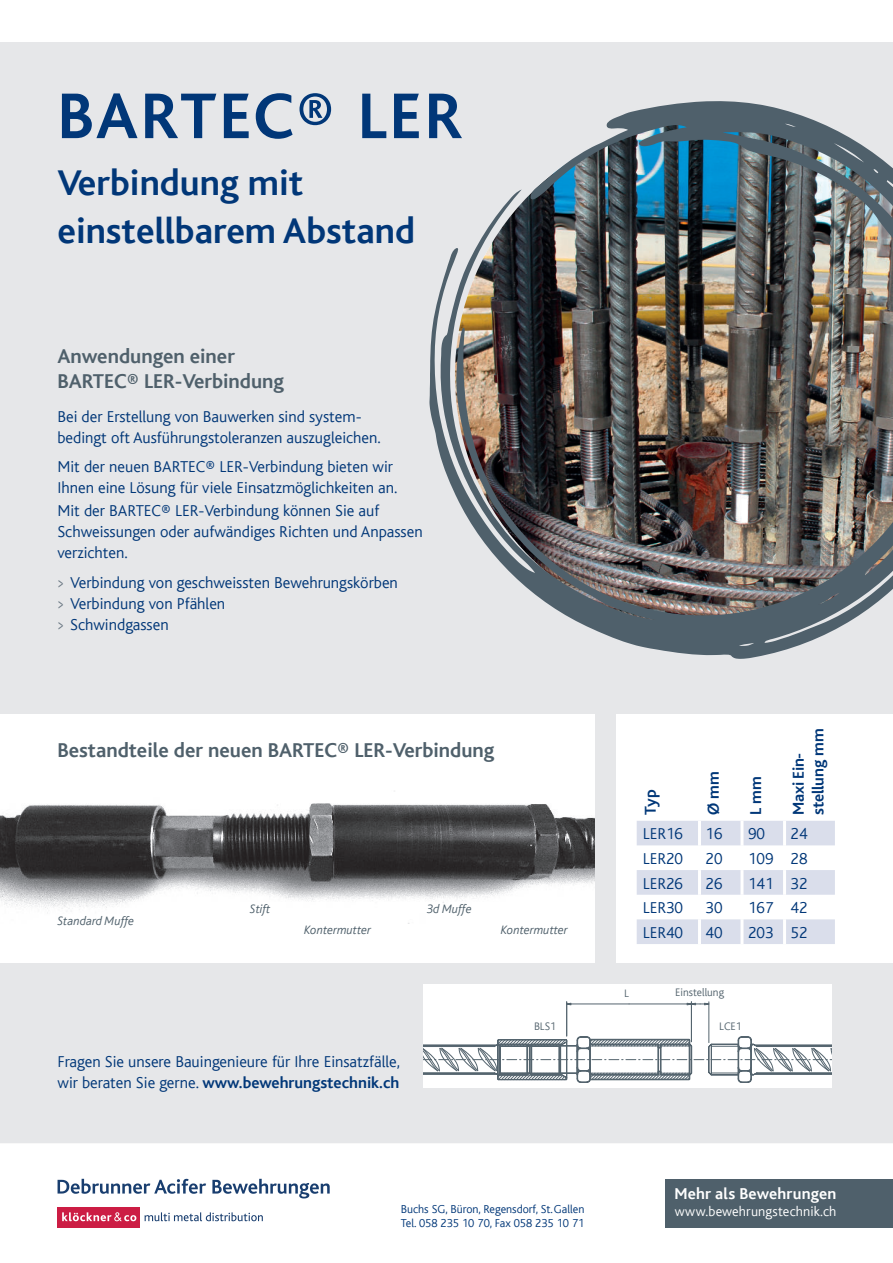
<style>
.page{position:relative;width:893px;height:1263px;background:#fff}
.page>*{position:absolute;margin:0;border:0;box-sizing:border-box;transform-origin:0 0}
.t1{font:700 67.5px "Kl Bliss";letter-spacing:.04em;color:#013778}
.t2{font:700 37.5px/48px "Kl Bliss";color:#013778}
.t3{font:700 21px/25.5px "Kl Bliss";color:#4f606b}
.t4{font:300 16.5px/21px "Kl Bliss";color:#013778}
.t5{font:700 16.5px/19.8px "Kl Bliss";letter-spacing:-.02em;color:#013778}
.t6{font:700 16.5px "Kl Bliss";letter-spacing:.015em;color:#fff}
.t7{font:300 14.25px "Kl Bliss";letter-spacing:.01em;color:#fff}
.t8{font:italic 300 12.75px "Kl Bliss";color:#4f606b}
.t9{font:300 12px "Kl Bliss";color:#013778}
.t10{font:300 11.4px "Kl Bliss";color:#54646e}
.s1{color:#6a7883}
.s2{font-weight:700}
</style>
<div class="page">
<div style="left:0;top:43px;width:893px;height:1113px;background:#e6e7e9"></div>
<div style="left:0;top:714px;width:594px;height:249px;background:#fff"></div>
<img style="left:0;top:791px;width:594px;height:122px">
<div style="left:617px;top:714px;width:276px;height:249px;background:#fff"></div>
<div style="left:423px;top:984px;width:409px;height:104px;background:#fff"></div>
<svg style="left:423px;top:1036px;width:409px;height:47px"></svg>
<div style="left:531px;top:1044px;width:1px;height:31px;border:1px solid #54646e"></div>
<hr style="left:530px;top:1046px;width:30px;height:1px;background:#54646e">
<hr style="left:530px;top:1073px;width:30px;height:1px;background:#54646e">
<hr style="left:566px;top:1002px;width:1px;height:34px;background:#54646e">
<hr style="left:567px;top:1004px;width:62px;height:1px;background:#54646e">
<hr style="left:629px;top:1004px;width:62px;height:1px;background:#54646e">
<hr style="left:691px;top:1002px;width:1px;height:40px;background:#54646e">
<hr style="left:709px;top:1002px;width:1px;height:41px;background:#54646e">
<svg style="left:687px;top:1003px;width:22px;height:2px"></svg>
<img style="left:429px;top:101px;width:464px;height:558px">
<svg style="left:637px;top:821px;width:198px;height:123px"></svg>
<hr style="left:698px;top:821px;width:3px;height:24px;background:#fff">
<hr style="left:740px;top:821px;width:3px;height:24px;background:#fff">
<hr style="left:783px;top:821px;width:3px;height:24px;background:#fff">
<hr style="left:698px;top:845px;width:3px;height:25px;background:#fff">
<hr style="left:740px;top:845px;width:3px;height:25px;background:#fff">
<hr style="left:783px;top:845px;width:3px;height:25px;background:#fff">
<hr style="left:698px;top:870px;width:3px;height:25px;background:#fff">
<hr style="left:740px;top:870px;width:3px;height:25px;background:#fff">
<hr style="left:783px;top:870px;width:3px;height:25px;background:#fff">
<hr style="left:698px;top:895px;width:3px;height:24px;background:#fff">
<hr style="left:740px;top:895px;width:3px;height:24px;background:#fff">
<hr style="left:783px;top:895px;width:3px;height:24px;background:#fff">
<hr style="left:698px;top:919px;width:3px;height:25px;background:#fff">
<hr style="left:740px;top:919px;width:3px;height:25px;background:#fff">
<hr style="left:783px;top:919px;width:3px;height:25px;background:#fff">
<svg style="left:0;top:1143px;width:893px;height:85px"></svg>
<div style="left:58px;top:1207px;width:82px;height:20px;background:#cc1d44"></div>
<svg style="left:62px;top:1212px;width:74px;height:9px"></svg>
<svg style="left:145px;top:1212px;width:118px;height:9px"></svg>
<svg style="left:58px;top:1179px;width:148px;height:15px"></svg>
<svg style="left:212px;top:1179px;width:118px;height:19px"></svg>
<div style="left:665px;top:1179px;width:228px;height:48px;background:#4f606b"></div>
<h1 class="t1" style="left:57px;top:90px;width:407px">BARTEC® LER</h1>
<h2 class="t2" style="left:57px;top:162px;width:359px">Verbindung mit einstellbarem Abstand</h2>
<p class="t3" style="left:57px;top:345px;width:228px">Anwendungen einer<br>BARTEC® LER-Verbindung</p>
<p class="t4" style="left:57px;top:407px;width:325px">Bei der Erstellung von Bauwerken sind system&shy;bedingt oft Ausführungs toleranzen auszugleichen.</p>
<p class="t4" style="left:57px;top:458px;width:342px">Mit der neuen BARTEC® LER-Verbindung bieten wir<br>Ihnen eine Lösung für viele Einsatzmöglichkeiten an.</p>
<p class="t4" style="left:57px;top:502px;width:367px">Mit der BARTEC® LER-Verbindung können Sie auf<br>Schweissungen oder aufwändiges Richten und Anpassen verzichten.</p>
<p class="t4" style="left:57px;top:574px;width:342px"><span class="s1">&gt;</span> Verbindung von geschweissten Bewehrungskörben <span class="s1">&gt;</span> Verbindung von Pfählen<br><span class="s1">&gt;</span> Schwindgassen</p>
<p class="t3" style="left:57px;top:739px;width:439px">Bestandteile der neuen BARTEC® LER-Verbindung</p>
<p class="t8" style="left:57px;top:916px;width:78px">Standard Muffe</p>
<p class="t8" style="left:250px;top:904px;width:22px">Stift</p>
<p class="t8" style="left:427px;top:904px;width:46px">3d Muffe</p>
<p class="t8" style="left:304px;top:925px;width:68px">Kontermutter</p>
<p class="t8" style="left:501px;top:925px;width:68px">Kontermutter</p>
<p class="t5" style="left:642px;top:815px;width:26px;rotate:-90deg">Typ</p>
<p class="t5" style="left:705px;top:815px;width:45px;rotate:-90deg">Ø mm</p>
<p class="t5" style="left:747px;top:815px;width:40px;rotate:-90deg">L mm</p>
<p class="t5" style="left:790px;top:815px;width:88px;rotate:-90deg">Maxi Ein&shy;stellung mm</p>
<p class="t4" style="left:643px;top:825px;width:42px">LER16</p>
<p class="t4" style="left:705px;top:825px;width:18px">16</p>
<p class="t4" style="left:748px;top:825px;width:18px">90</p>
<p class="t4" style="left:790px;top:825px;width:18px">24</p>
<p class="t4" style="left:643px;top:850px;width:42px">LER20</p>
<p class="t4" style="left:705px;top:850px;width:18px">20</p>
<p class="t4" style="left:748px;top:850px;width:61px">109 28</p>
<p class="t4" style="left:643px;top:874px;width:42px">LER26</p>
<p class="t4" style="left:705px;top:874px;width:18px">26</p>
<p class="t4" style="left:748px;top:874px;width:61px">141 32</p>
<p class="t4" style="left:643px;top:899px;width:42px">LER30</p>
<p class="t4" style="left:705px;top:899px;width:18px">30</p>
<p class="t4" style="left:748px;top:899px;width:61px">167 42</p>
<p class="t4" style="left:643px;top:924px;width:42px">LER40</p>
<p class="t4" style="left:705px;top:924px;width:18px">40</p>
<p class="t4" style="left:748px;top:924px;width:61px">203 52</p>
<p class="t10" style="left:624px;top:989px;width:6px">L</p>
<p class="t10" style="left:675px;top:988px;width:50px">Einstellung</p>
<p class="t4" style="left:58px;top:1052px;width:344px">Fragen Sie unsere Bauingenieure für Ihre Einsatzfälle, wir beraten Sie gerne. <span class="s2">www.bewehrungstechnik.ch</span></p>
<p class="t10" style="left:534px;top:1022px;width:24px">BLS1</p>
<p class="t10" style="left:719px;top:1022px;width:24px">LCE1</p>
<p class="t6" style="left:674px;top:1187px;width:164px">Mehr als Bewehrungen</p>
<p class="t9" style="left:401px;top:1204px;width:185px">Buchs SG, Büron, Regensdorf, St.Gallen</p>
<p class="t7" style="left:675px;top:1206px;width:163px">www.bewehrungstechnik.ch</p>
<p class="t9" style="left:401px;top:1219px;width:185px">Tel. 058 235 10 70, Fax 058 235 10 71</p>
</div>
